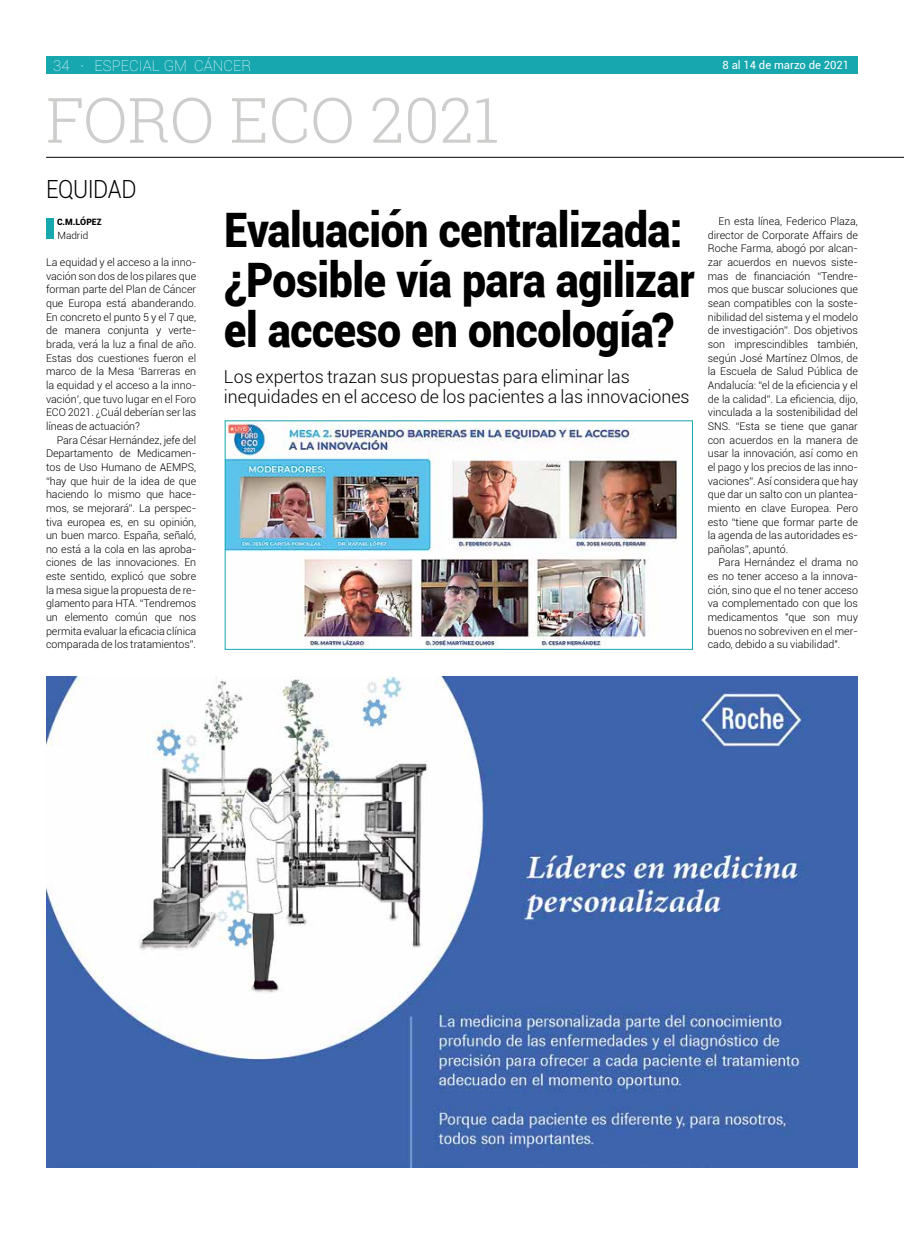
<style>
.page{position:relative;width:904px;height:1234px;background:#fff}
.page>*{position:absolute;margin:0;border:0;box-sizing:border-box;transform-origin:0 0}
.t1{font:300 62.5px "Roboto Slab";color:#cecdcc}
.t2{font:900 47.5px/50px "Roboto";letter-spacing:-.01em;color:#000;scale:.9 1}
.t3{font:300 25px "Roboto";letter-spacing:-.02em;color:#000;scale:.9 1}
.t4{font:300 17.75px/20.6px "Roboto";color:#000}
.t5{font:100 15px "Roboto";color:#fff}
.t6{font:11.25px "Roboto";color:#fff}
.t7{font:300 10.62px/13.6px "Roboto";color:#000;text-align:justify}
.t8{font:300 10px "Roboto";color:#000}
.t9{font:900 8.75px "Roboto";color:#000}
</style>
<div class="page">
<div style="left:46px;top:56px;width:811px;height:18px;background:#16a7af"></div>
<hr style="left:46px;top:157px;width:858px;height:1px;background:#000">
<img style="left:46px;top:676px;width:811px;height:490px">
<div style="left:46px;top:219px;width:8px;height:20px;background:#16a7af"></div>
<img style="left:227px;top:422px;width:452px;height:225px">
<h3 class="t5" style="left:53px;top:55px;width:200px">34 · ESPECIAL GM CÁNCER</h3>
<p class="t6" style="left:722px;top:57px;width:128px">8 al 14 de marzo de 2021</p>
<h1 class="t1" style="left:46px;top:77px;width:454px">FORO ECO 2021</h1>
<h3 class="t3" style="left:46px;top:172px;width:102px">EQUIDAD</h3>
<h2 class="t2" style="left:224px;top:203px;width:524px">Evaluación centralizada: ¿Posible vía para agilizar el acceso en oncología?</h2>
<h3 class="t4" style="left:224px;top:365px;width:467px">Los expertos trazan sus propuestas para eliminar las inequidades en el acceso de los pacientes a las innovaciones</h3>
<p class="t7" style="left:707px;top:214px;width:152px;text-indent:11px">En esta línea, Federico Plaza, director de Corporate Affairs de Roche Farma, abogó por alcan&shy;zar acuerdos en nuevos siste&shy;mas de financiación “Tendre&shy;mos que buscar soluciones que sean compatibles con la soste&shy;nibilidad del sistema y el modelo de investigación”. Dos objetivos son imprescindibles también, según José Martínez Olmos, de la Escuela de Salud Pública de Andalucía: “el de la eficiencia y el de la calidad”. La eficiencia, dijo, vinculada a la sostenibilidad del SNS. “Esta se tiene que ganar con acuerdos en la manera de usar la innovación, así como en el pago y los precios de las inno&shy;vaciones”. Así considera que hay que dar un salto con un plantea&shy;miento en clave Europea. Pero esto “tiene que formar parte de la agenda de las autoridades es&shy;pañolas”, apuntó.</p>
<p class="t7" style="left:707px;top:555px;width:152px;text-indent:11px">Para Hernández el drama no es no tener acceso a la innova&shy;ción, sino que el no tener acceso va complementado con que los medicamentos "que son muy buenos no sobreviven en el mer&shy;cado, debido a su viabilidad".</p>
<p class="t9" style="left:57px;top:216px;width:46px">C.M.LÓPEZ</p>
<p class="t8" style="left:57px;top:228px;width:32px">Madrid</p>
<p class="t7" style="left:46px;top:255px;width:152px">La equidad y el acceso a la inno&shy;vación son dos de los pilares que forman parte del Plan de Cáncer que Europa está abanderando.<br>En concreto el punto 5 y el 7 que, de manera conjunta y verte&shy;brada, verá la luz a final de año.<br>Estas dos cuestiones fueron el marco de la Mesa ‘Barreras en la equidad y el acceso a la inno&shy;vación’, que tuvo lugar en el Foro ECO 2021. ¿Cuál deberían ser las líneas de actuación?</p>
<p class="t7" style="left:46px;top:432px;width:152px;text-indent:11px">Para César Hernández, jefe del Departamento de Medicamen&shy;tos de Uso Humano de AEMPS, “hay que huir de la idea de que haciendo lo mismo que hace&shy;mos, se mejorará”. La perspec&shy;tiva europea es, en su opinión, un buen marco. España, señaló, no está a la cola en las aproba&shy;ciones de las innovaciones. En este sentido, explicó que sobre la mesa sigue la propuesta de re&shy;glamento para HTA. “Tendremos un elemento común que nos permita evaluar la eficacia clínica comparada de los tratamientos”.</p>
</div>
